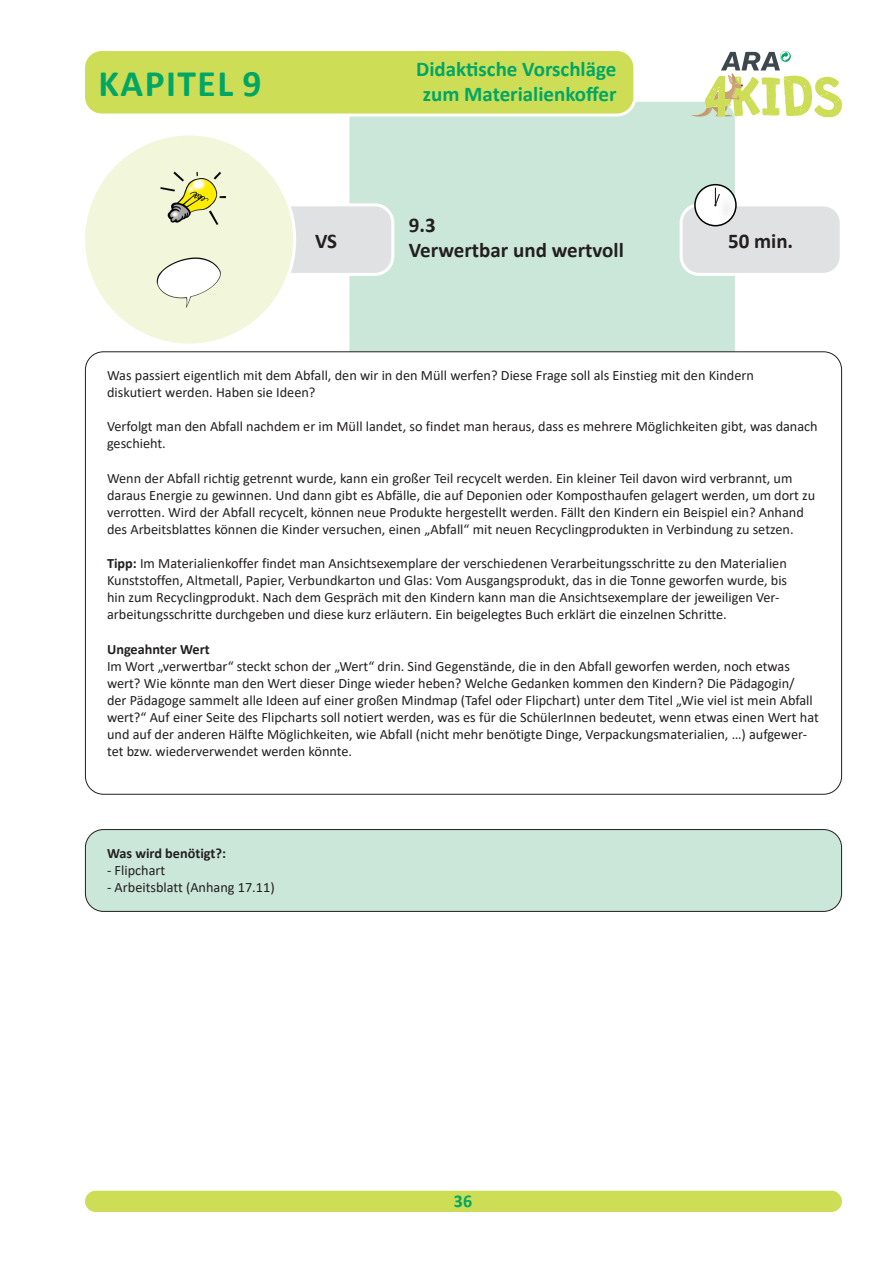
<style>
.page{position:relative;width:893px;height:1263px;background:#fff}
.page>*{position:absolute;margin:0;border:0;box-sizing:border-box;transform-origin:0 0}
.t1{font:700 37.5px "Calibri";letter-spacing:.04em;color:#00a665}
.t2{font:700 21px "Calibri";color:#00a665}
.t3{font:700 21px "Calibri";color:#231f20}
.t4{font:700 18px "Calibri";color:#00a665}
.t5{font:14.25px/17.1px "Calibri";color:#231f20}
.t6{font:700 14.25px "Calibri";color:#231f20}
.s1{font-weight:700}
</style>
<div class="page">
<div style="left:349px;top:102px;width:386px;height:269px;background:#cbe7d9;border-radius:18px"></div>
<div style="left:681px;top:205px;width:160px;height:69px;background:#e0e1e3;border-radius:18px"></div>
<div style="left:680px;top:203px;width:163px;height:73px;border:3px solid #fff;border-radius:18px"></div>
<div style="left:233px;top:205px;width:160px;height:69px;background:#e0e1e3;border-radius:18px"></div>
<div style="left:231px;top:203px;width:163px;height:73px;border:3px solid #fff;border-radius:18px"></div>
<div style="left:695px;top:185px;width:41px;height:41px;background:#fff;border-radius:50%"></div>
<div style="left:694px;top:184px;width:43px;height:42px;border:2px solid #000;border-radius:50%"></div>
<div style="left:717px;top:191px;width:17px;height:32px;background:#231f20;opacity:.3"></div>
<div style="left:718px;top:197px;width:20px;height:26px;background:#231f20;opacity:.3"></div>
<svg style="left:714px;top:188px;width:7px;height:19px"></svg>
<div style="left:85px;top:352px;width:757px;height:442px;background:#fff;border-radius:18px"></div>
<div style="left:84px;top:134px;width:211px;height:211px;background:#f2f7dc;border-radius:50%"></div>
<div style="left:85px;top:829px;width:757px;height:82px;background:#cbe7d9;border-radius:18px"></div>
<div style="left:85px;top:829px;width:757px;height:83px;border:1px solid #231f20;border-radius:18px"></div>
<div style="left:84px;top:50px;width:551px;height:65px;background:#cddd56;border-radius:18px"></div>
<div style="left:82px;top:48px;width:554px;height:69px;border:3px solid #fff;border-radius:18px"></div>
<img style="left:156px;top:257px;width:65px;height:51px">
<img style="left:160px;top:171px;width:65px;height:54px">
<svg style="left:690px;top:51px;width:152px;height:66px"></svg>
<div style="left:85px;top:1191px;width:757px;height:21px;background:#cddd56;border-radius:11px"></div>
<p class="t1" style="left:99px;top:57px;width:164px">KAPITEL 9</p>
<p class="t2" style="left:416px;top:54px;width:202px">Didaktische Vorschläge</p>
<p class="t2" style="left:423px;top:80px;width:195px">zum Materialienkoffer</p>
<p class="t3" style="left:409px;top:210px;width:28px">9.3</p>
<p class="t3" style="left:409px;top:235px;width:216px">Verwertbar und wertvoll</p>
<p class="t3" style="left:315px;top:226px;width:24px">VS</p>
<p class="t3" style="left:728px;top:226px;width:67px">50 min.</p>
<p class="t5" style="left:107px;top:366px;width:648px">Was passiert eigentlich mit dem Abfall, den wir in den Müll werfen? Diese Frage soll als Einstieg mit den Kindern diskutiert werden. Haben sie Ideen?</p>
<p class="t5" style="left:107px;top:418px;width:712px">Verfolgt man den Abfall nachdem er im Müll landet, so findet man heraus, dass es mehrere Möglichkeiten gibt, was danach geschieht.</p>
<p class="t5" style="left:107px;top:469px;width:710px">Wenn der Abfall richtig getrennt wurde, kann ein großer Teil recycelt werden. Ein kleiner Teil davon wird verbrannt, um daraus Energie zu gewinnen. Und dann gibt es Abfälle, die auf Deponien oder Komposthaufen gelagert werden, um dort zu verrotten. Wird der Abfall recycelt, können neue Produkte hergestellt werden. Fällt den Kindern ein Beispiel ein? Anhand des Arbeitsblattes können die Kinder versuchen, einen „Abfall“ mit neuen Recyclingprodukten in Verbindung zu setzen.</p>
<p class="t5" style="left:107px;top:554px;width:682px"><span class="s1">Tipp:</span> Im Materialienkoffer findet man Ansichtsexemplare der verschiedenen Verarbeitungsschritte zu den Materialien Kunststoffen, Altmetall, Papier, Verbundkarton und Glas: Vom Ausgangsprodukt, das in die Tonne geworfen wurde, bis hin zum Recyclingprodukt. Nach dem Gespräch mit den Kindern kann man die Ansichtsexemplare der jeweiligen Ver&shy;arbeitungsschritte durchgeben und diese kurz erläutern. Ein beigelegtes Buch erklärt die einzelnen Schritte.</p>
<p class="t6" style="left:107px;top:639px;width:104px">Ungeahnter Wert</p>
<p class="t5" style="left:107px;top:657px;width:713px">Im Wort „verwertbar“ steckt schon der „Wert“ drin. Sind Gegenstände, die in den Abfall geworfen werden, noch etwas wert? Wie könnte man den Wert dieser Dinge wieder heben? Welche Gedanken kommen den Kindern? Die Pädagogin/<br>der Pädagoge sammelt alle Ideen auf einer großen Mindmap (Tafel oder Flipchart) unter dem Titel „Wie viel ist mein Abfall wert?“ Auf einer Seite des Flipcharts soll notiert werden, was es für die SchülerInnen bedeutet, wenn etwas einen Wert hat und auf der anderen Hälfte Möglichkeiten, wie Abfall (nicht mehr benötigte Dinge, Verpackungsmaterialien, …) aufgewer&shy;tet bzw. wiederverwendet werden könnte.</p>
<p class="t6" style="left:107px;top:843px;width:120px">Was wird benötigt?:</p>
<p class="t5" style="left:107px;top:861px;width:60px">- Flipchart</p>
<p class="t5" style="left:107px;top:878px;width:169px">- Arbeitsblatt (Anhang 17.11)</p>
<p class="t4" style="left:454px;top:1188px;width:20px">36</p>
</div>
